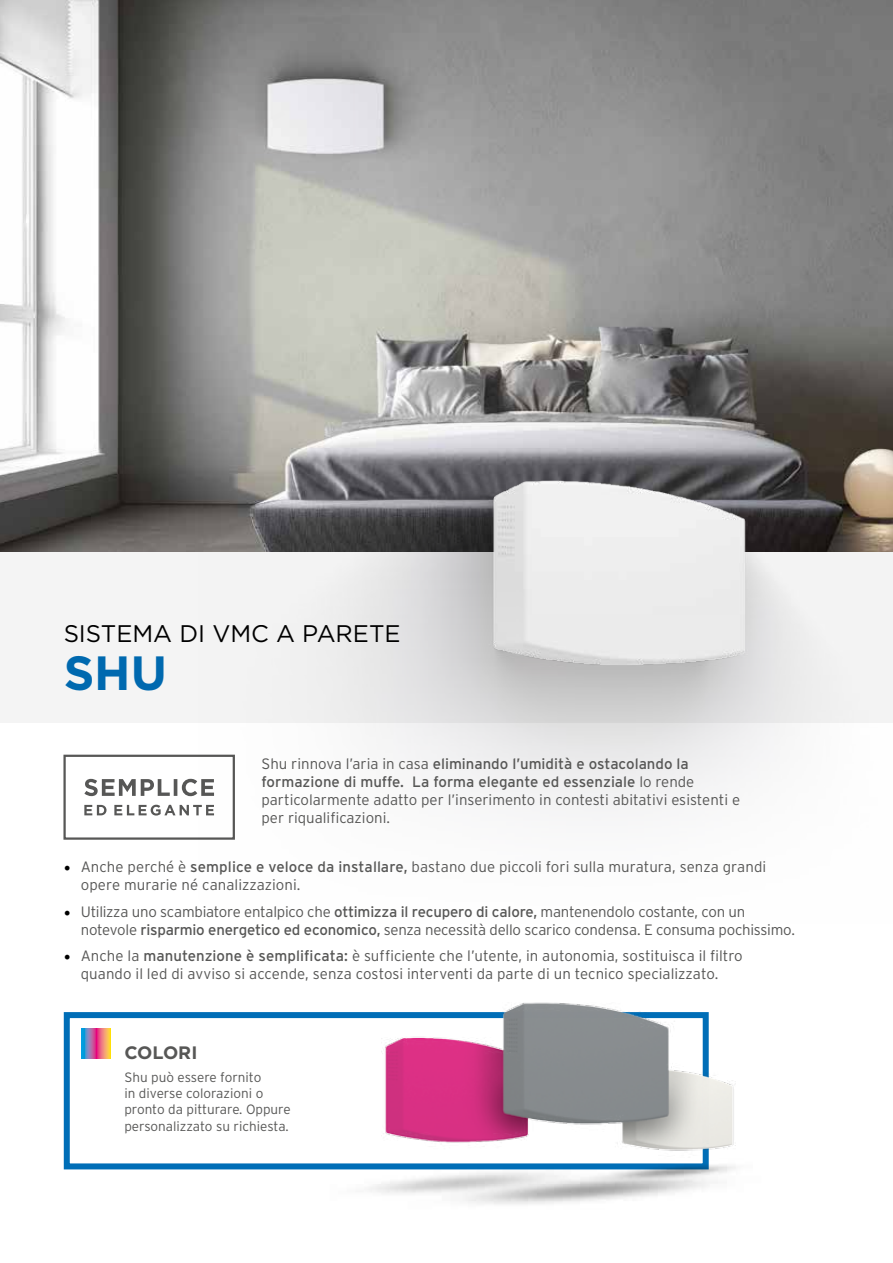
<style>
.page{position:relative;width:893px;height:1263px;background:#fff}
.page>*{position:absolute;margin:0;border:0;box-sizing:border-box;transform-origin:0 0}
.t1{font:700 48px "Gotham HTF";color:#006eb7}
.t2{font:24px "Gotham";color:#000}
.t3{font:700 18px "Gotham HTF";letter-spacing:-.01em;color:#575756}
.t4{font:300 15px/18px "Interstate";color:#575756}
.t5{font:300 13.5px/16.2px "Interstate";color:#575756}
.s1{font-weight:400}
.s2{font-family:"Minion Pro";font-weight:400;font-size:18px;color:#000}
</style>
<div class="page">
<img style="left:0;top:0;width:893px;height:553px">
<div style="left:63px;top:755px;width:172px;height:85px;border:2px solid #575756"></div>
<svg style="left:81px;top:1029px;width:30px;height:30px"></svg>
<div style="left:64px;top:1012px;width:645px;height:157px;border:6px solid #006eb7"></div>
<svg style="left:84px;top:805px;width:114px;height:10px"></svg>
<svg style="left:84px;top:779px;width:114px;height:17px"></svg>
<div style="left:0;top:553px;width:893px;height:170px;background:#f4f4f4"></div>
<img style="left:302px;top:1002px;width:434px;height:202px">
<img style="left:198px;top:399px;width:695px;height:441px">
<h2 class="t2" style="left:63px;top:618px;width:339px">SISTEMA DI VMC A PARETE</h2>
<h1 class="t1" style="left:63px;top:645px;width:105px">SHU</h1>
<p class="t4" style="left:261px;top:755px;width:480px">Shu rinnova l’aria in casa <span class="s1">eliminando l’umidità e ostacolando la formazione di muffe. La forma elegante ed essenziale</span> lo rende particolarmente adatto per l’inserimento in contesti abitativi esistenti e per riqualificazioni.</p>
<p class="t4" style="left:81px;top:858px;width:687px;text-indent:-17px"><span class="s2">•</span> Anche perché è <span class="s1">semplice e veloce da installare,</span> bastano due piccoli fori sulla muratura, senza grandi opere murarie né canalizzazioni.</p>
<p class="t4" style="left:81px;top:902px;width:716px;text-indent:-17px"><span class="s2">•</span> Utilizza uno scambiatore entalpico che <span class="s1">ottimizza il recupero di calore,</span> mantenendolo costante, con un notevole <span class="s1">risparmio energetico ed economico,</span> senza necessità dello scarico condensa. E consuma pochissimo.</p>
<p class="t4" style="left:64px;top:947px;width:680px;text-align:center"><span class="s2">•</span> Anche la <span class="s1">manutenzione è semplificata:</span> è sufficiente che l’utente, in autonomia, sostituisca il filtro quando il led di avviso si accende, senza costosi interventi da parte di un tecnico specializzato.</p>
<p class="t3" style="left:124px;top:1042px;width:63px">COLORI</p>
<p class="t5" style="left:124px;top:1069px;width:168px">Shu può essere fornito<br>in diverse colorazioni o pronto da pitturare. Oppure personalizzato su richiesta.</p>
</div>
